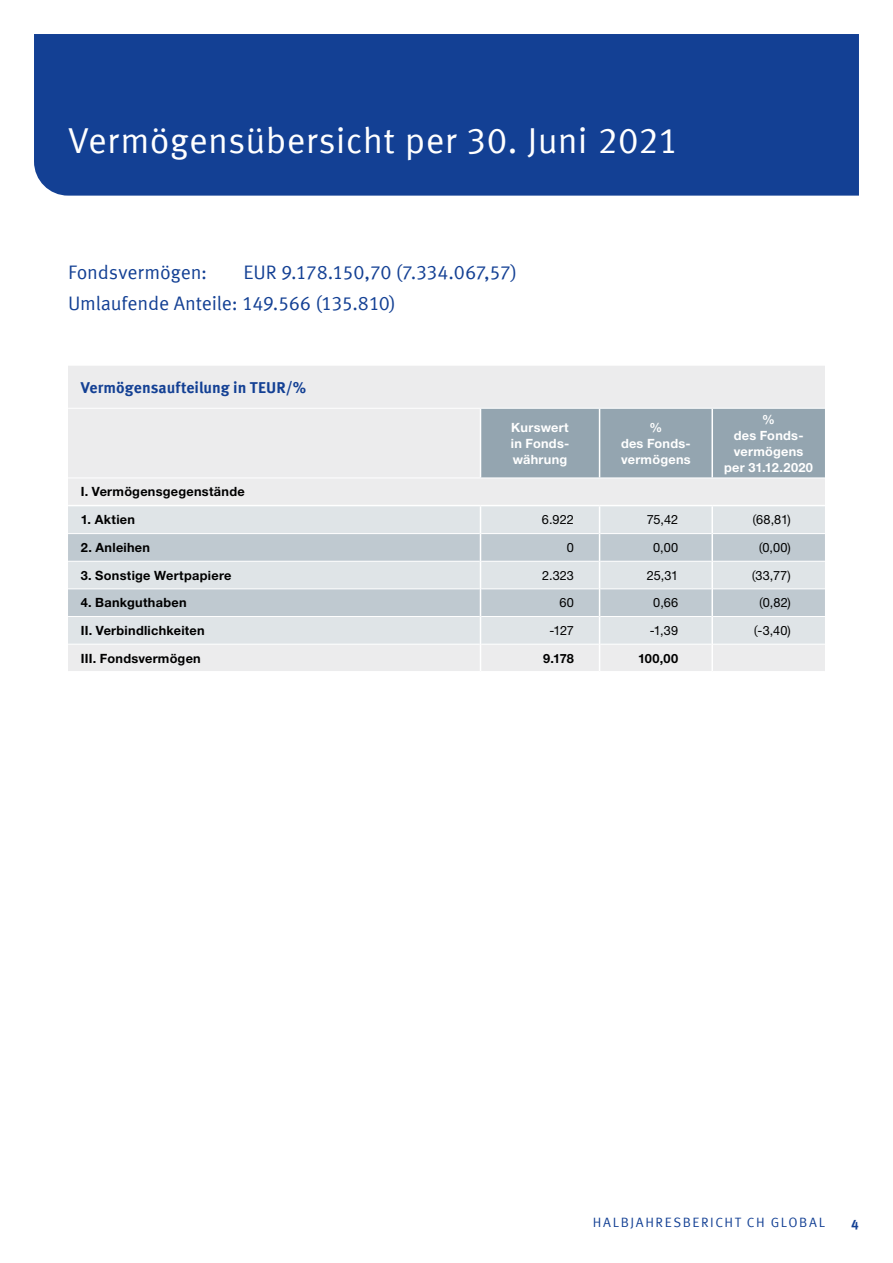
<style>
.page{position:relative;width:893px;height:1263px;background:#fff}
.page>*{position:absolute;margin:0;border:0;box-sizing:border-box;transform-origin:0 0}
.t1{font:36px "Meta Offc Pro Norm";letter-spacing:.005em;color:#fff}
.t2{font:19.5px/32px "Meta Offc Pro Norm";letter-spacing:-.01em;color:#134094}
.t3{font:700 15.75px "Meta Offc Pro";color:#134094}
.t4{font:13.5px "Meta Offc Pro Norm";letter-spacing:.115em;color:#134094}
.t5{font:700 13.5px "Meta Offc Pro";color:#134094}
.t6{font:700 12.75px "Helvetica Neue LTW1 G";letter-spacing:.02em;color:#000}
.t7{font:700 12.75px/15.9px "Helvetica Neue LTW1 G";letter-spacing:.02em;color:#fff;text-align:center}
.t8{font:12.75px "Helvetica Neue LTW1 G";letter-spacing:.005em;color:#000}
.s1{font-family:"Meta Offc Pro Norm"}
</style>
<div class="page">
<div style="left:34px;top:34px;width:825px;height:162px;background:#134094"></div>
<div style="left:68px;top:366px;width:757px;height:305px;background:#ececed"></div>
<div style="left:481px;top:409px;width:344px;height:69px;background:#94a5b0"></div>
<div style="left:68px;top:506px;width:757px;height:138px;background:#dfe4e7"></div>
<svg style="left:68px;top:534px;width:757px;height:82px;fill:#bfc9d0"></svg>
<hr style="left:68px;top:408px;width:412px;height:1px;background:#fff">
<hr style="left:480px;top:408px;width:120px;height:1px;background:#fff">
<hr style="left:600px;top:408px;width:112px;height:1px;background:#fff">
<hr style="left:712px;top:408px;width:113px;height:1px;background:#fff">
<hr style="left:481px;top:561px;width:118px;height:1px;background:#fff">
<hr style="left:600px;top:561px;width:111px;height:1px;background:#fff">
<hr style="left:713px;top:561px;width:112px;height:1px;background:#fff">
<hr style="left:481px;top:616px;width:118px;height:1px;background:#fff">
<hr style="left:600px;top:616px;width:111px;height:1px;background:#fff">
<hr style="left:713px;top:616px;width:112px;height:1px;background:#fff">
<hr style="left:68px;top:478px;width:412px;height:1px;background:#fff">
<hr style="left:480px;top:478px;width:120px;height:1px;background:#fff">
<hr style="left:600px;top:478px;width:112px;height:1px;background:#fff">
<hr style="left:712px;top:478px;width:113px;height:1px;background:#fff">
<hr style="left:68px;top:533px;width:412px;height:1px;background:#fff">
<hr style="left:481px;top:533px;width:118px;height:1px;background:#fff">
<hr style="left:600px;top:533px;width:111px;height:1px;background:#fff">
<hr style="left:713px;top:533px;width:112px;height:1px;background:#fff">
<hr style="left:68px;top:561px;width:412px;height:1px;background:#fff">
<hr style="left:68px;top:588px;width:412px;height:1px;background:#fff">
<hr style="left:481px;top:588px;width:118px;height:1px;background:#fff">
<hr style="left:600px;top:588px;width:111px;height:1px;background:#fff">
<hr style="left:713px;top:588px;width:112px;height:1px;background:#fff">
<hr style="left:68px;top:616px;width:412px;height:1px;background:#fff">
<hr style="left:68px;top:644px;width:412px;height:1px;background:#fff">
<hr style="left:481px;top:644px;width:118px;height:1px;background:#fff">
<hr style="left:600px;top:644px;width:111px;height:1px;background:#fff">
<hr style="left:713px;top:644px;width:112px;height:1px;background:#fff">
<hr style="left:68px;top:505px;width:412px;height:1px;background:#fff">
<hr style="left:480px;top:505px;width:120px;height:1px;background:#fff">
<hr style="left:600px;top:505px;width:112px;height:1px;background:#fff">
<hr style="left:712px;top:505px;width:113px;height:1px;background:#fff">
<hr style="left:480px;top:409px;width:1px;height:69px;background:#fff">
<hr style="left:599px;top:409px;width:1px;height:69px;background:#fff">
<svg style="left:480px;top:506px;width:1px;height:165px"></svg>
<svg style="left:599px;top:506px;width:1px;height:165px"></svg>
<hr style="left:711px;top:409px;width:2px;height:69px;background:#fff">
<hr style="left:711px;top:506px;width:2px;height:28px;background:#fff">
<hr style="left:711px;top:534px;width:2px;height:27px;background:#fff">
<hr style="left:711px;top:561px;width:2px;height:28px;background:#fff">
<hr style="left:711px;top:589px;width:2px;height:27px;background:#fff">
<hr style="left:711px;top:616px;width:2px;height:28px;background:#fff">
<hr style="left:711px;top:644px;width:2px;height:27px;background:#fff">
<h1 class="t1" style="left:68px;top:113px;width:612px">Vermögensübersicht per 30. Juni 2021</h1>
<h2 class="t2" style="left:68px;top:255px;width:451px;text-indent:176px">EUR 9.178.150,70 (7.334.067,57)<br>Umlaufende Anteile: 149.566 (135.810)</h2>
<h2 class="t2" style="left:68px;top:255px;width:141px">Fondsvermögen:</h2>
<p class="t3" style="left:81px;top:375px;width:227px">Vermögensaufteilung in TEUR/%</p>
<p class="t7" style="left:511px;top:419px;width:60px;text-align:justify">Kurswert in Fonds&shy;währung</p>
<p class="t7" style="left:621px;top:419px;width:71px">%<br>des Fonds&shy;vermögens</p>
<p class="t7" style="left:724px;top:411px;width:90px">%<br>des Fonds&shy;vermögens per 31.12.2020</p>
<p class="t6" style="left:81px;top:484px;width:165px">I. Vermögensgegenstände</p>
<p class="t6" style="left:81px;top:512px;width:56px">1. Aktien</p>
<p class="t8" style="left:542px;top:512px;width:34px">6.922</p>
<p class="t8" style="left:647px;top:512px;width:33px">75,42</p>
<p class="t8" style="left:752px;top:512px;width:40px"><span class="s1">(</span>68,81)</p>
<p class="t6" style="left:81px;top:540px;width:71px">2. Anleihen</p>
<p class="t8" style="left:567px;top:540px;width:9px">0</p>
<p class="t8" style="left:653px;top:540px;width:27px">0,00</p>
<p class="t8" style="left:758px;top:540px;width:34px"><span class="s1">(</span>0,00)</p>
<p class="t6" style="left:81px;top:567px;width:152px">3. Sonstige Wertpapiere</p>
<p class="t8" style="left:542px;top:567px;width:33px">2.323</p>
<p class="t8" style="left:647px;top:567px;width:33px">25,31</p>
<p class="t8" style="left:751px;top:567px;width:41px"><span class="s1">(</span>33,77)</p>
<p class="t6" style="left:81px;top:595px;width:107px">4. Bankguthaben</p>
<p class="t8" style="left:560px;top:595px;width:16px">60</p>
<p class="t8" style="left:653px;top:595px;width:26px">0,66</p>
<p class="t8" style="left:759px;top:595px;width:34px"><span class="s1">(</span>0,82)</p>
<p class="t6" style="left:81px;top:622px;width:125px">II. Verbindlichkeiten</p>
<p class="t8" style="left:549px;top:622px;width:26px">-127</p>
<p class="t8" style="left:650px;top:622px;width:30px">-1,39</p>
<p class="t8" style="left:753px;top:622px;width:39px"><span class="s1">(</span>-3,40)</p>
<p class="t6" style="left:81px;top:650px;width:122px">III. Fondsvermögen</p>
<p class="t6" style="left:543px;top:650px;width:32px">9.178</p>
<p class="t6" style="left:638px;top:650px;width:42px">100,00</p>
<p class="t4" style="left:593px;top:1211px;width:198px">HALBJAHRESBERICHT CH Global</p>
<p class="t5" style="left:851px;top:1214px;width:9px">4</p>
</div>
